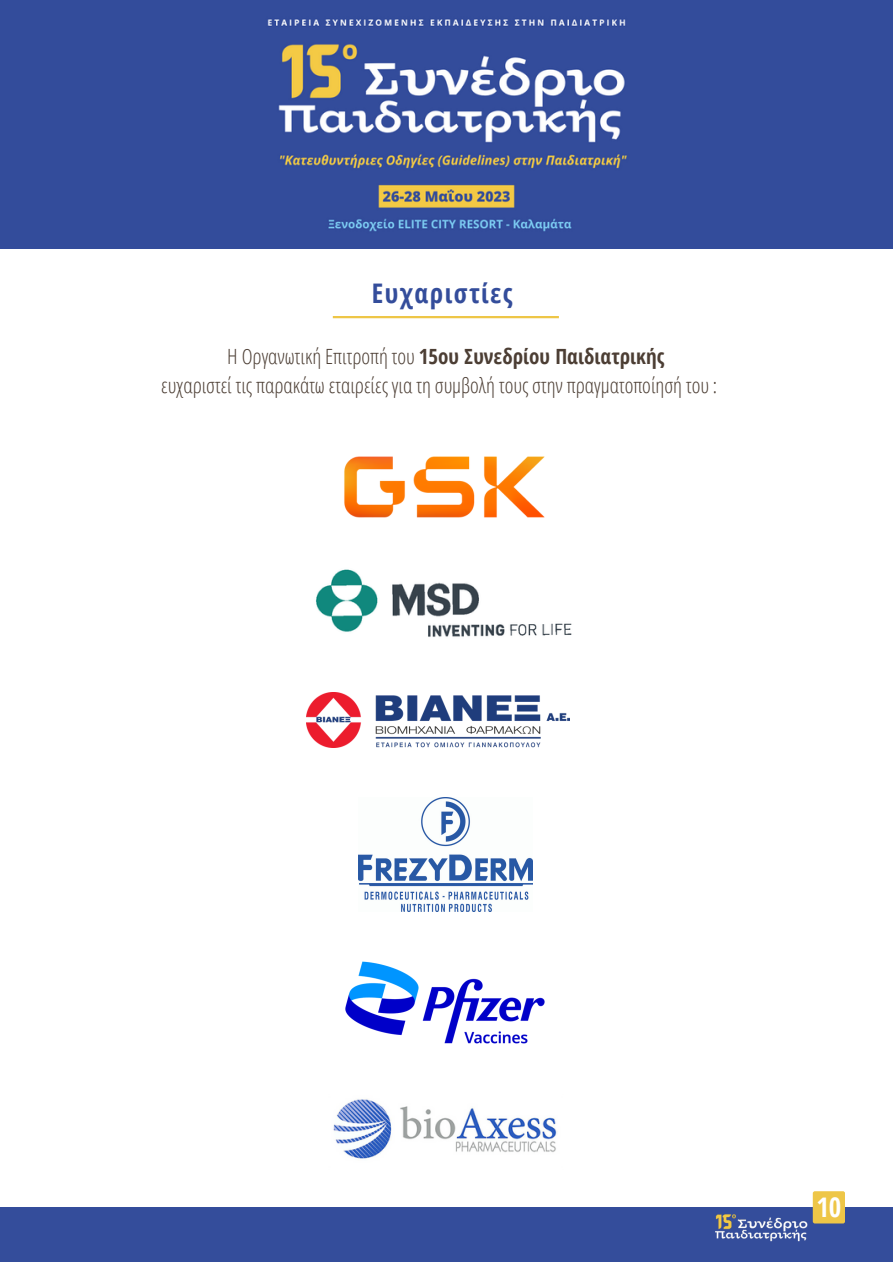
<style>
.page{position:relative;width:893px;height:1264px;background:#fff}
.page>*{position:absolute;margin:0;border:0;box-sizing:border-box;transform-origin:0 0}
.t1{font:700 27px "Open Sans Condensed";letter-spacing:.05em;color:#344d9b}
.t2{font:700 27px "Open Sans Condensed";color:#fff}
.t3{font:300 21px "Open Sans Condensed";color:#4c3e34}
.t4{font:700 21px "Open Sans Condensed";color:#4c3e34}
.s1{font-weight:300}
</style>
<div class="page">
<img style="left:0;top:0;width:892px;height:248px">
<hr style="left:333px;top:316px;width:226px;height:2px;background:#eec647">
<img style="left:316px;top:569px;width:256px;height:68px">
<img style="left:358px;top:797px;width:175px;height:114px">
<img style="left:306px;top:692px;width:263px;height:55px">
<div style="left:0;top:1207px;width:892px;height:54px;background:#344d9b"></div>
<div style="left:812px;top:1191px;width:33px;height:32px;background:#eec647;border-radius:2px"></div>
<img style="left:715px;top:1214px;width:92px;height:27px">
<img style="left:344px;top:456px;width:201px;height:62px">
<img style="left:345px;top:961px;width:200px;height:83px">
<img style="left:333px;top:1099px;width:225px;height:60px">
<p class="t1" style="left:372px;top:274px;width:142px">Ευχαριστίες</p>
<p class="t4" style="left:227px;top:342px;width:438px"><span class="s1">Η Οργανωτική Επιτροπή του</span> 15ου Συνεδρίου Παιδιατρικής</p>
<p class="t3" style="left:161px;top:371px;width:557px">ευχαριστεί τις παρακάτω εταιρείες για τη συμβολή τους στην πραγματοποίησή του :</p>
<p class="t2" style="left:816px;top:1187px;width:26px">10</p>
</div>
